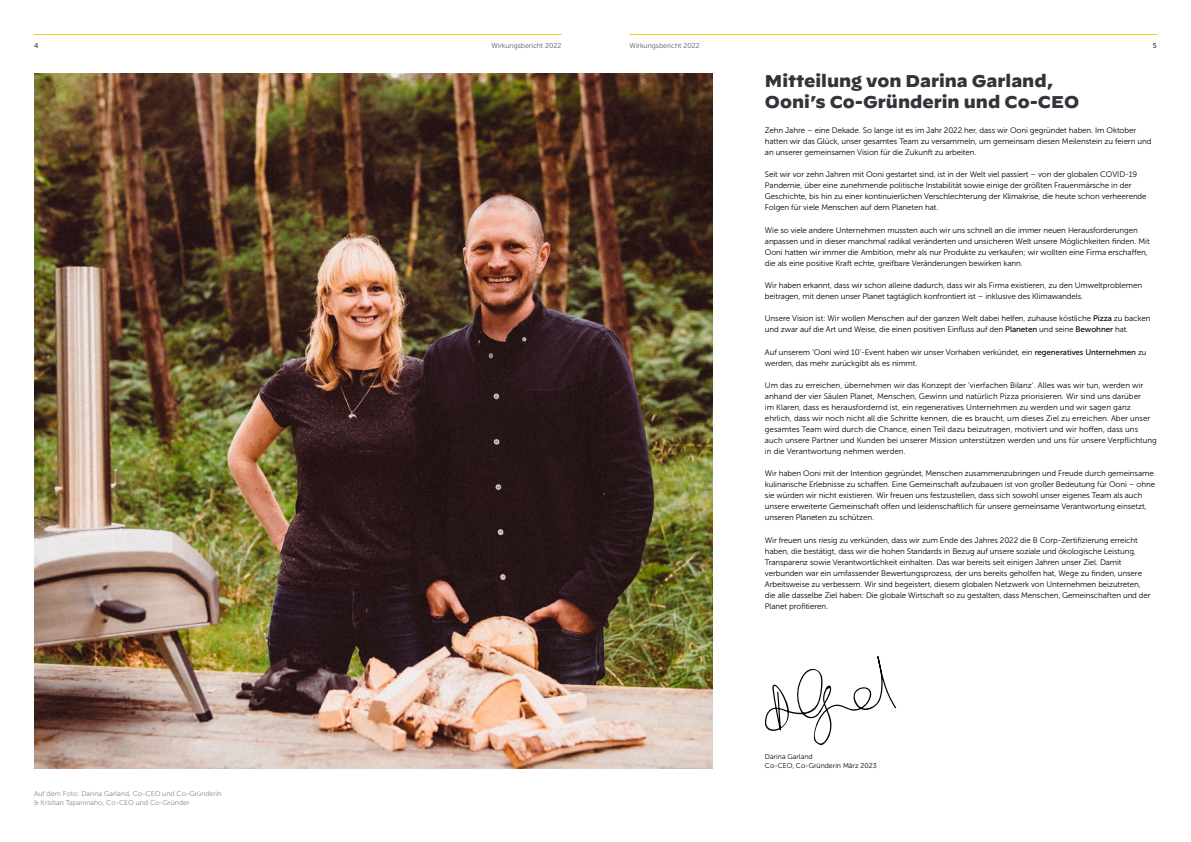
<style>
.page{position:relative;width:1191px;height:842px;background:#fff}
.page>*{position:absolute;margin:0;border:0;box-sizing:border-box;transform-origin:0 0}
.Long_Heading{font:900 17px "Decimal";color:#313438}
.Body{font:8px/11px "Museo Sans 300";letter-spacing:-.01em;color:#000}
.t1{font:7px/9px "Museo Sans 300";color:#888587}
.t2{font:7px "Museo Sans 300";color:#000}
.t3{font:7px "Museo Sans 300";color:#58575b}
.t4{font:7px "Museo Sans 700";color:#58575b}
.s1{font-family:"Museo Sans 500"}
</style>
<div class="page">
<hr style="left:34px;top:34px;width:527px;height:1px;background:#fec81e">
<hr style="left:629px;top:34px;width:528px;height:1px;background:#fec81e">
<img style="left:34px;top:74px;width:678px;height:694px">
<svg style="left:765px;top:656px;width:131px;height:89px"></svg>
<p class="t4" style="left:34px;top:42px;width:6px">4</p>
<p class="t3" style="left:491px;top:42px;width:72px">Wirkungsbericht 2022</p>
<p class="t3" style="left:629px;top:42px;width:72px">Wirkungsbericht 2022</p>
<p class="t4" style="left:1153px;top:42px;width:5px">5</p>
<p class="Long_Heading" style="left:765px;top:71px;width:290px">Mitteilung von Darina Garland,</p>
<p class="Long_Heading" style="left:765px;top:92px;width:316px">Ooni’s Co-Gründerin und Co-CEO</p>
<p class="Body" style="left:765px;top:125px;width:388px">Zehn Jahre – eine Dekade. So lange ist es im Jahr 2022 her, dass wir Ooni gegründet haben. Im Oktober hatten wir das Glück, unser gesamtes Team zu versammeln, um gemeinsam diesen Meilenstein zu feiern und an unserer gemeinsamen Vision für die Zukunft zu arbeiten.</p>
<p class="Body" style="left:765px;top:169px;width:383px">Seit wir vor zehn Jahren mit Ooni gestartet sind, ist in der Welt viel passiert – von der globalen COVID-19<br>Pandemie, über eine zunehmende politische Instabilität sowie einige der größten Frauenmärsche in der Geschichte, bis hin zu einer kontinuierlichen Verschlechterung der Klimakrise, die heute schon verheerende Folgen für viele Menschen auf dem Planeten hat.</p>
<p class="Body" style="left:765px;top:224px;width:386px">Wie so viele andere Unternehmen mussten auch wir uns schnell an die immer neuen Herausforderungen anpassen und in dieser manchmal radikal veränderten und unsicheren Welt unsere Möglichkeiten finden. Mit Ooni hatten wir immer die Ambition, mehr als nur Produkte zu verkaufen; wir wollten eine Firma erschaffen, die als eine positive Kraft echte, greifbare Veränderungen bewirken kann.</p>
<p class="Body" style="left:765px;top:280px;width:379px">Wir haben erkannt, dass wir schon alleine dadurch, dass wir als Firma existieren, zu den Umweltproblemen beitragen, mit denen unser Planet tagtäglich konfrontiert ist – inklusive des Klimawandels.</p>
<p class="Body" style="left:765px;top:313px;width:387px">Unsere Vision ist: Wir wollen Menschen auf der ganzen Welt dabei helfen, zuhause köstliche <span class="s1">Pizza</span> zu backen und zwar auf die Art und Weise, die einen positiven Einfluss auf den <span class="s1">Planeten</span> und seine <span class="s1">Bewohner</span> hat.</p>
<p class="Body" style="left:765px;top:346px;width:383px">Auf unserem ‘Ooni wird 10’-Event haben wir unser Vorhaben verkündet, ein <span class="s1">regeneratives Unternehmen</span> zu werden, das mehr zurückgibt als es nimmt.</p>
<p class="Body" style="left:765px;top:380px;width:393px">Um das zu erreichen, übernehmen wir das Konzept der ‘vierfachen Bilanz‘. Alles was wir tun, werden wir anhand der vier Säulen Planet, Menschen, Gewinn und natürlich Pizza priorisieren. Wir sind uns darüber<br>im Klaren, dass es herausfordernd ist, ein regeneratives Unternehmen zu werden und wir sagen ganz ehrlich, dass wir noch nicht all die Schritte kennen, die es braucht, um dieses Ziel zu erreichen. Aber unser gesamtes Team wird durch die Chance, einen Teil dazu beizutragen, motiviert und wir hoffen, dass uns auch unsere Partner und Kunden bei unserer Mission unterstützen werden und uns für unsere Verpflichtung in die Verantwortung nehmen werden.</p>
<p class="Body" style="left:765px;top:468px;width:392px">Wir haben Ooni mit der Intention gegründet, Menschen zusammenzubringen und Freude durch gemeinsame kulinarische Erlebnisse zu schaffen. Eine Gemeinschaft aufzubauen ist von großer Bedeutung für Ooni – ohne sie würden wir nicht existieren. Wir freuen uns festzustellen, dass sich sowohl unser eigenes Team als auch unsere erweiterte Gemeinschaft offen und leidenschaftlich für unsere gemeinsame Verantwortung einsetzt, unseren Planeten zu schützen.</p>
<p class="Body" style="left:765px;top:534px;width:387px">Wir freuen uns riesig zu verkünden, dass wir zum Ende des Jahres 2022 die B Corp-Zertifizierung erreicht haben, die bestätigt, dass wir die hohen Standards in Bezug auf unsere soziale und ökologische Leistung, Transparenz sowie Verantwortlichkeit einhalten. Das war bereits seit einigen Jahren unser Ziel. Damit verbunden war ein umfassender Bewertungsprozess, der uns bereits geholfen hat, Wege zu finden, unsere Arbeitsweise zu verbessern. Wir sind begeistert, diesem globalen Netzwerk von Unternehmen beizutreten, die alle dasselbe Ziel haben: Die globale Wirtschaft so zu gestalten, dass Menschen, Gemeinschaften und der Planet profitieren.</p>
<p class="t1" style="left:34px;top:789px;width:189px">Auf dem Foto: Darina Garland, Co-CEO und Co-Gründerin &amp; Kristian Tapaninaho, Co-CEO und Co-Gründer</p>
<p class="t2" style="left:765px;top:753px;width:49px">Darina Garland</p>
<p class="t2" style="left:765px;top:762px;width:113px">Co-CEO, Co-Gründerin März 2023</p>
</div>
